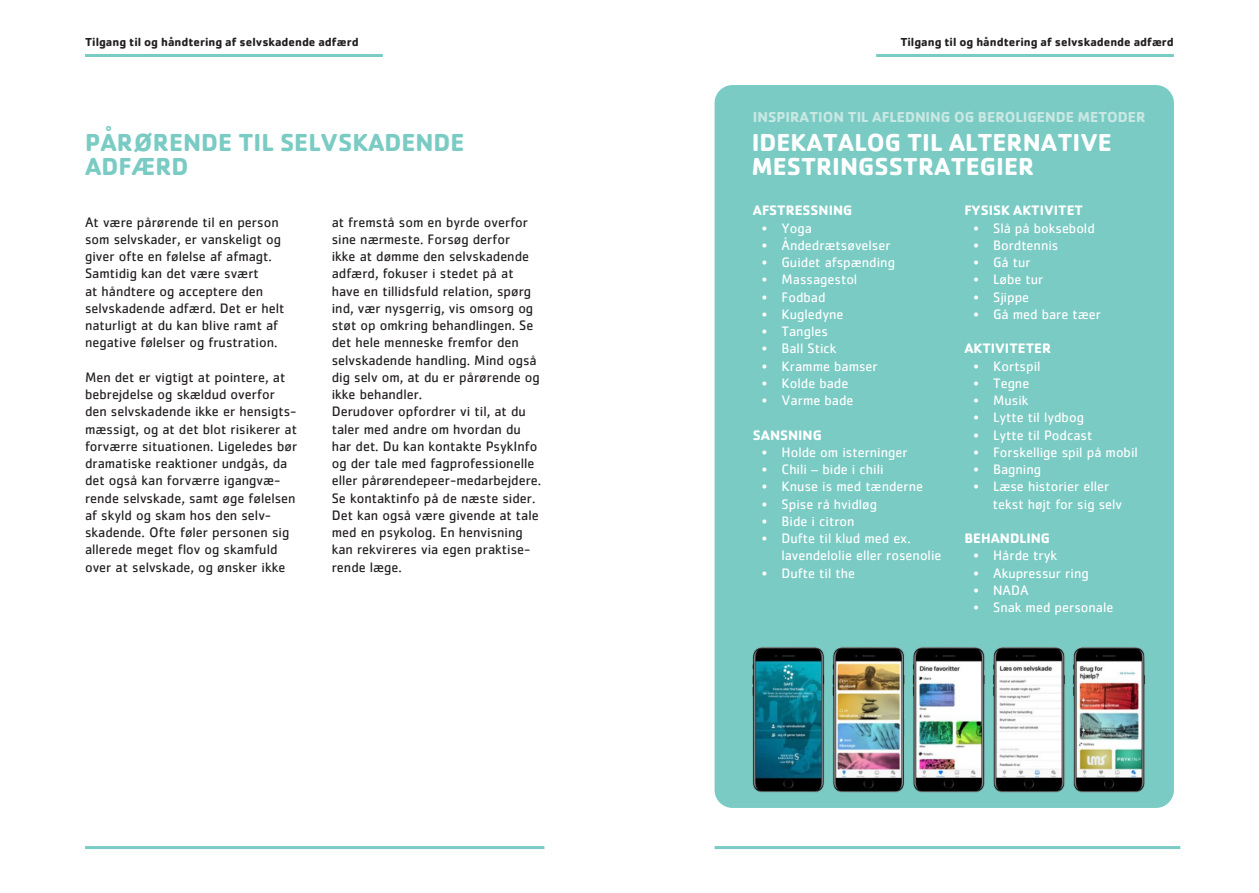
<style>
.page{position:relative;width:1259px;height:893px;background:#fff}
.page>*{position:absolute;margin:0;border:0;box-sizing:border-box;transform-origin:0 0}
.Mellemrubrik{font:700 25.5px/24px "Cachet Std";color:#fff}
.Mellemrubrik-2{font:700 25.5px/24px "Cachet Std";color:#7acbc4}
.t1{font:700 15px "Cachet Std";color:#c9e8e4}
.Brødtekst{font:14.25px/17.2px "Cachet Std";color:#231f20}
.t2{font:14.25px/17.2px "Cachet Std";color:#fff}
.Brødtekst-2{font:700 14.25px "Cachet Std";color:#fff}
.t3{font:700 12px "Cachet Std";color:#231f20}
</style>
<div class="page">
<hr style="left:85px;top:54px;width:298px;height:3px;background:#7acbc4">
<hr style="left:714px;top:846px;width:466px;height:3px;background:#7acbc4">
<hr style="left:85px;top:846px;width:459px;height:3px;background:#7acbc4">
<hr style="left:876px;top:54px;width:298px;height:3px;background:#7acbc4">
<div style="left:714px;top:85px;width:460px;height:723px;background:#7acbc4;border-radius:18px"></div>
<img style="left:752px;top:647px;width:393px;height:146px">
<p class="t3" style="left:85px;top:34px;width:275px">Tilgang til og håndtering af selvskadende adfærd</p>
<p class="Mellemrubrik-2" style="left:85px;top:129px;width:381px">PÅRØRENDE TIL SELVSKADENDE<br>ADFÆRD</p>
<p class="Brødtekst" style="left:85px;top:213px;width:201px">At være pårørende til en person som selvskader, er vanskeligt og giver ofte en følelse af afmagt.<br>Samtidig kan det være svært<br>at håndtere og acceptere den selvskadende adfærd. Det er helt naturligt at du kan blive ramt af negative følelser og frustration.</p>
<p class="Brødtekst" style="left:85px;top:368px;width:214px">Men det er vigtigt at pointere, at bebrejdelse og skældud overfor den selvskadende ikke er hensigts&shy;mæssigt, og at det blot risikerer at forværre situationen. Ligeledes bør dramatiske reaktioner undgås, da det også kan forværre igangvæ&shy;rende selvskade, samt øge følelsen af skyld og skam hos den selv&shy;skadende. Ofte føler personen sig allerede meget flov og skamfuld over at selvskade, og ønsker ikke</p>
<p class="Brødtekst" style="left:332px;top:213px;width:211px">at fremstå som en byrde overfor sine nærmeste. Forsøg derfor<br>ikke at dømme den selvskadende adfærd, fokuser i stedet på at have en tillidsfuld relation, spørg ind, vær nysgerrig, vis omsorg og støt op omkring behandlingen. Se det hele menneske fremfor den selvskadende handling. Mind også dig selv om, at du er pårørende og ikke behandler.<br>Derudover opfordrer vi til, at du taler med andre om hvordan du har det. Du kan kontakte PsykInfo og der tale med fagprofessionelle eller pårørendepeer-medarbejdere.<br>Se kontaktinfo på de næste sider.<br>Det kan også være givende at tale med en psykolog. En henvisning kan rekvireres via egen praktise&shy;rende læge.</p>
<p class="t3" style="left:900px;top:34px;width:275px">Tilgang til og håndtering af selvskadende adfærd</p>
<p class="t1" style="left:753px;top:107px;width:394px">INSPIRATION TIL AFLEDNING OG BEROLIGENDE METODER</p>
<p class="Mellemrubrik" style="left:752px;top:129px;width:361px">IDEKATALOG TIL ALTERNATIVE<br>MESTRINGSSTRATEGIER</p>
<p class="Brødtekst-2" style="left:753px;top:201px;width:101px">AFSTRESSNING</p>
<p class="t2" style="left:762px;top:219px;width:52px">• Yoga</p>
<p class="t2" style="left:762px;top:236px;width:130px">• Åndedrætsøvelser</p>
<p class="t2" style="left:762px;top:253px;width:135px">• Guidet afspænding</p>
<p class="t2" style="left:762px;top:271px;width:97px">• Massagestol</p>
<p class="t2" style="left:762px;top:288px;width:65px">• Fodbad</p>
<p class="t2" style="left:762px;top:305px;width:83px">• Kugledyne</p>
<p class="t2" style="left:762px;top:322px;width:67px">• Tangles</p>
<p class="t2" style="left:762px;top:340px;width:76px">• Ball Stick</p>
<p class="t2" style="left:762px;top:357px;width:117px">• Kramme bamser</p>
<p class="t2" style="left:762px;top:374px;width:88px">• Kolde bade</p>
<p class="t2" style="left:762px;top:391px;width:93px">• Varme bade</p>
<p class="Brødtekst-2" style="left:753px;top:426px;width:70px">SANSNING</p>
<p class="t2" style="left:762px;top:443px;width:147px">• Holde om isterninger</p>
<p class="t2" style="left:762px;top:460px;width:123px">• Chili – bide i chili</p>
<p class="t2" style="left:762px;top:478px;width:163px">• Knuse is med tænderne</p>
<p class="t2" style="left:762px;top:495px;width:117px">• Spise rå hvidløg</p>
<p class="t2" style="left:762px;top:512px;width:94px">• Bide i citron</p>
<p class="t2" style="left:781px;top:529px;width:162px;text-indent:-19px">• Dufte til klud med ex. lavendelolie eller rosenolie</p>
<p class="t2" style="left:762px;top:564px;width:95px">• Dufte til the</p>
<p class="Brødtekst-2" style="left:964px;top:201px;width:120px">FYSISK AKTIVITET</p>
<p class="t2" style="left:973px;top:219px;width:123px">• Slå på boksebold</p>
<p class="t2" style="left:973px;top:236px;width:87px">• Bordtennis</p>
<p class="t2" style="left:973px;top:253px;width:59px">• Gå tur</p>
<p class="t2" style="left:973px;top:271px;width:71px">• Løbe tur</p>
<p class="t2" style="left:973px;top:288px;width:57px">• Sjippe</p>
<p class="t2" style="left:973px;top:305px;width:129px">• Gå med bare tæer</p>
<p class="Brødtekst-2" style="left:964px;top:339px;width:88px">AKTIVITETER</p>
<p class="t2" style="left:973px;top:357px;width:69px">• Kortspil</p>
<p class="t2" style="left:973px;top:374px;width:57px">• Tegne</p>
<p class="t2" style="left:973px;top:391px;width:57px">• Musik</p>
<p class="t2" style="left:973px;top:409px;width:112px">• Lytte til lydbog</p>
<p class="t2" style="left:973px;top:426px;width:120px">• Lytte til Podcast</p>
<p class="t2" style="left:973px;top:443px;width:166px">• Forskellige spil på mobil</p>
<p class="t2" style="left:973px;top:460px;width:69px">• Bagning</p>
<p class="t2" style="left:993px;top:478px;width:131px;text-indent:-20px">• Læse historier eller tekst højt for sig selv</p>
<p class="Brødtekst-2" style="left:964px;top:529px;width:87px">BEHANDLING</p>
<p class="t2" style="left:973px;top:547px;width:85px">• Hårde tryk</p>
<p class="t2" style="left:973px;top:564px;width:117px">• Akupressur ring</p>
<p class="t2" style="left:973px;top:581px;width:57px">• NADA</p>
<p class="t2" style="left:973px;top:598px;width:141px">• Snak med personale</p>
</div>
